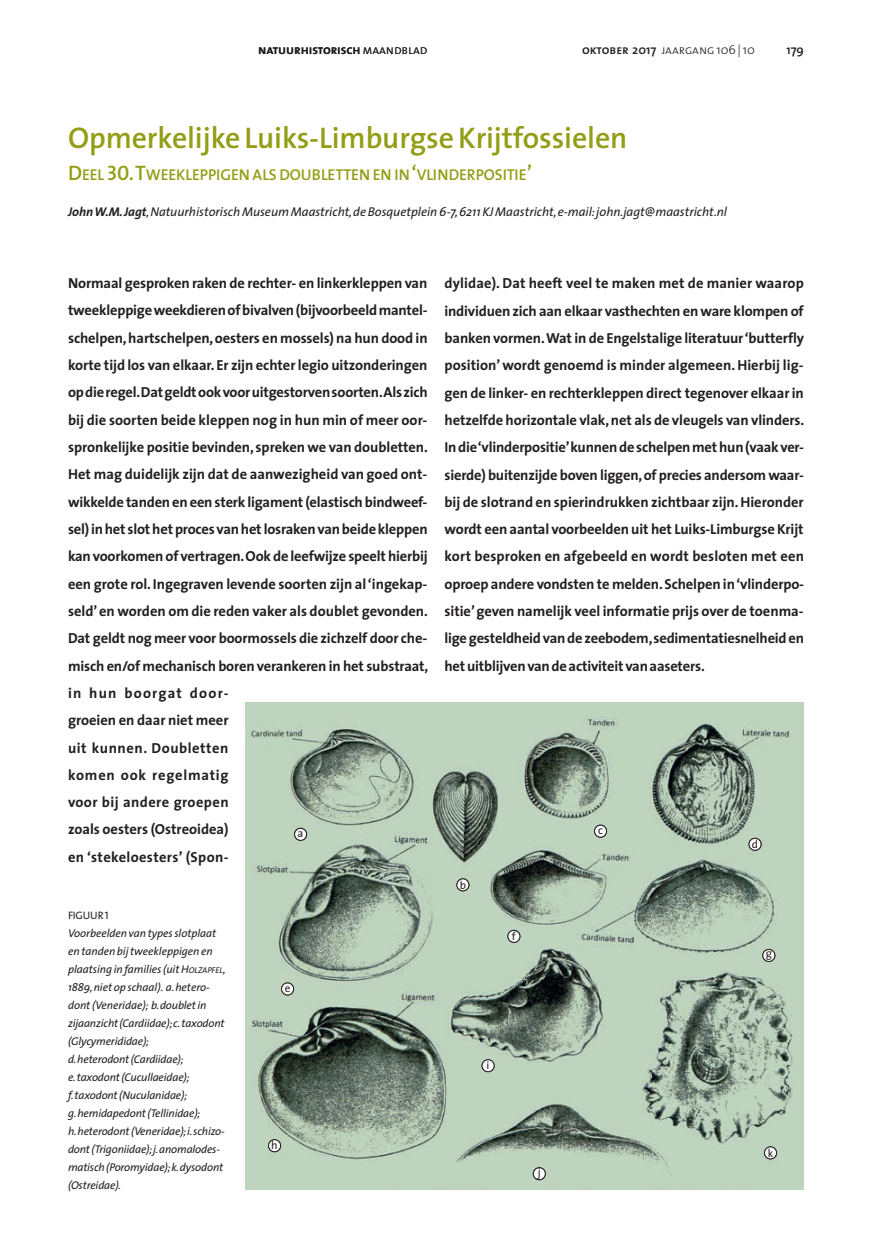
<style>
.page{position:relative;width:872px;height:1234px;background:#fff}
.page>*{position:absolute;margin:0;border:0;box-sizing:border-box;transform-origin:0 0}
.t1{font:600 30px "The Sans";letter-spacing:-.005em;color:#939d15}
.t2{font:15.75px "The Sans Semi Bold Caps";letter-spacing:-.005em;color:#939d15}
.t3{font:700 14.55px/27.3px "The Sans";letter-spacing:-.01em;color:#231f20;text-align:justify}
.t4{font:italic 12.75px "The Sans";letter-spacing:-.005em;color:#231f20}
.t5{font:12.75px "The Sans Semi Bold Caps";letter-spacing:-.005em;color:#231f20}
.t6{font:12.75px "The Sans Light Caps";letter-spacing:-.005em;color:#231f20}
.t7{font:600 12.75px "The Sans";color:#231f20}
.t8{font:italic 11.25px/18px "The Sans";letter-spacing:-.015em;color:#231f20}
.t9{font:11.25px "The Sans";color:#231f20}
.t10{font:10.8px "The Sans Caps";letter-spacing:-.015em;color:#231f20}
.s1{font-family:"The Sans Light Caps"}
.s2{font-family:"The Sans Semi Bold Caps"}
.s3{font-family:"The Sans";font-weight:600}
.s4{font-family:"The Sans";font-weight:300}
.s5{font-size:21px}
.s6{font-weight:700}
.s7{font-style:inherit}
.s8{font-size:8.4px}
</style>
<div class="page">
<img style="left:245px;top:702px;width:559px;height:487px">
<div style="left:294px;top:828px;width:12px;height:12px;background:#fff;border-radius:50%"></div>
<div style="left:294px;top:827px;width:13px;height:13px;border:1px solid #231f20;border-radius:50%"></div>
<div style="left:281px;top:982px;width:12px;height:12px;background:#fff;border-radius:50%"></div>
<div style="left:281px;top:982px;width:13px;height:13px;border:1px solid #231f20;border-radius:50%"></div>
<div style="left:482px;top:1059px;width:12px;height:12px;background:#fff;border-radius:50%"></div>
<div style="left:482px;top:1059px;width:12px;height:12px;border:1px solid #231f20;border-radius:50%"></div>
<div style="left:594px;top:825px;width:12px;height:12px;background:#fff;border-radius:50%"></div>
<div style="left:594px;top:824px;width:13px;height:13px;border:1px solid #231f20;border-radius:50%"></div>
<div style="left:457px;top:878px;width:12px;height:12px;background:#fff;border-radius:50%"></div>
<div style="left:456px;top:878px;width:13px;height:13px;border:1px solid #231f20;border-radius:50%"></div>
<div style="left:764px;top:1146px;width:12px;height:12px;background:#fff;border-radius:50%"></div>
<div style="left:764px;top:1146px;width:13px;height:12px;border:1px solid #231f20;border-radius:50%"></div>
<svg style="left:268px;top:1139px;width:12px;height:12px"></svg>
<div style="left:268px;top:1138px;width:13px;height:13px;border:1px solid #231f20;border-radius:50%"></div>
<div style="left:763px;top:949px;width:12px;height:12px;background:#fff;border-radius:50%"></div>
<div style="left:762px;top:948px;width:13px;height:13px;border:1px solid #231f20;border-radius:50%"></div>
<svg style="left:533px;top:1167px;width:12px;height:12px"></svg>
<div style="left:533px;top:1166px;width:12px;height:13px;border:1px solid #231f20;border-radius:50%"></div>
<svg style="left:749px;top:838px;width:12px;height:12px"></svg>
<div style="left:748px;top:837px;width:13px;height:13px;border:1px solid #231f20;border-radius:50%"></div>
<div style="left:508px;top:930px;width:12px;height:12px;background:#fff;border-radius:50%"></div>
<div style="left:507px;top:929px;width:13px;height:13px;border:1px solid #231f20;border-radius:50%"></div>
<p class="t5" style="left:258px;top:39px;width:171px">natuurhistorisch<span class="s1">maandblad</span></p>
<p class="t6" style="left:582px;top:39px;width:174px"><span class="s2">oktober</span> <span class="s3">2017</span> jaargang <span class="s4">106 | 10</span></p>
<p class="t7" style="left:786px;top:39px;width:19px">179</p>
<h1 class="t1" style="left:68px;top:113px;width:561px">Opmerkelijke Luiks-Limburgse Krijtfossielen</h1>
<p class="t2" style="left:68px;top:162px;width:465px"><span class="s5">D</span>EEL <span class="s5">30. T</span>WEEKLEPPIGEN ALS DOUBLETTEN EN IN <span class="s5">‘</span>VLINDERPOSITIE<span class="s5">’</span></p>
<p class="t4" style="left:68px;top:201px;width:660px"><span class="s6">John W.M. Jagt</span>, Natuurhistorisch Museum Maastricht, de Bosquetplein 6-7, 6211 KJ Maastricht, e-mail: john.jagt@maastricht.nl</p>
<p class="t3" style="left:68px;top:269px;width:362px;text-align:left">Normaal gesproken raken de rechter- en linkerkleppen van tweekleppige weekdieren of bivalven (bijvoorbeeld mantel&shy;schelpen, hartschelpen, oesters en mossels) na hun dood in korte tijd los van elkaar. Er zijn echter legio uitzonderingen op die regel. Dat geldt ook voor uitgestorven soorten. Als zich bij die soorten beide kleppen nog in hun min of meer oor&shy;spronkelijke positie bevinden, spreken we van doubletten.<br>Het mag duidelijk zijn dat de aanwezigheid van goed ont&shy;wikkelde tanden en een sterk ligament (elastisch bindweef&shy;sel) in het slot het proces van het losraken van beide kleppen kan voorkomen of vertragen. Ook de leefwijze speelt hierbij een grote rol. Ingegraven levende soorten zijn al ‘ingekap&shy;seld’ en worden om die reden vaker als doublet gevonden.<br>Dat geldt nog meer voor boormossels die zichzelf door che&shy;misch en/of mechanisch boren verankeren in het substraat, in hun boorgat door-<br>groeien en daar niet meer<br>uit kunnen. Doubletten<br>komen ook regelmatig<br>voor bij andere groepen<br>zoals oesters (Ostreoidea)<br>en ‘stekeloesters’ (Spon-</p>
<p class="t9" style="left:298px;top:823px;width:7px">a</p>
<p class="t10" style="left:68px;top:905px;width:42px">FIGUUR 1</p>
<p class="t8" style="left:68px;top:923px;width:159px">Voorbeelden van types slotplaat en tanden bij tweekleppigen en plaatsing in families (uit <span class="s7">H</span><span class="s8">OLZAPFEL</span>,<br>1889, niet op schaal). a. hetero&shy;dont (Veneridae); b. doublet in zijaanzicht (Cardiidae); c. taxodont (Glycymerididae);<br>d. heterodont (Cardiidae);<br>e. taxodont (Cucullaeidae);<br>f. taxodont (Nuculanidae);<br>g. hemidapedont (Tellinidae);<br>h. heterodont (Veneridae); i. schizo&shy;dont (Trigoniidae); j. anomalodes&shy;matisch (Poromyidae); k. dysodont (Ostreidae).</p>
<p class="t9" style="left:285px;top:978px;width:7px">ae</p>
<p class="t9" style="left:271px;top:1135px;width:8px">hb</p>
<p class="t3" style="left:444px;top:269px;width:361px">dylidae). Dat heeft veel te maken met de manier waarop individuen zich aan elkaar vasthechten en ware klompen of banken vormen. Wat in de Engelstalige literatuur ‘butterfly position’ wordt genoemd is minder algemeen. Hierbij lig&shy;gen de linker- en rechterkleppen direct tegenover elkaar in hetzelfde horizontale vlak, net als de vleugels van vlinders.<br>In die ‘vlinderpositie’ kunnen de schelpen met hun (vaak ver&shy;sierde) buitenzijde boven liggen, of precies andersom waar&shy;bij de slotrand en spierindrukken zichtbaar zijn. Hieronder wordt een aantal voorbeelden uit het Luiks-Limburgse Krijt kort besproken en afgebeeld en wordt besloten met een oproep andere vondsten te melden. Schelpen in ‘vlinderpo&shy;sitie’ geven namelijk veel informatie prijs over de toenma&shy;lige gesteldheid van de zeebodem, sedimentatiesnelheid en het uitblijven van de activiteit van aaseters.</p>
<p class="t9" style="left:460px;top:875px;width:8px">b</p>
<p class="t9" style="left:511px;top:926px;width:8px">bf</p>
<p class="t9" style="left:485px;top:1055px;width:7px">ai</p>
<p class="t9" style="left:536px;top:1163px;width:8px">bj</p>
<p class="t9" style="left:597px;top:820px;width:7px">ac</p>
<p class="t9" style="left:752px;top:834px;width:8px">bd</p>
<p class="t9" style="left:765px;top:944px;width:8px">bg</p>
<p class="t9" style="left:767px;top:1143px;width:8px">bk</p>
</div>
